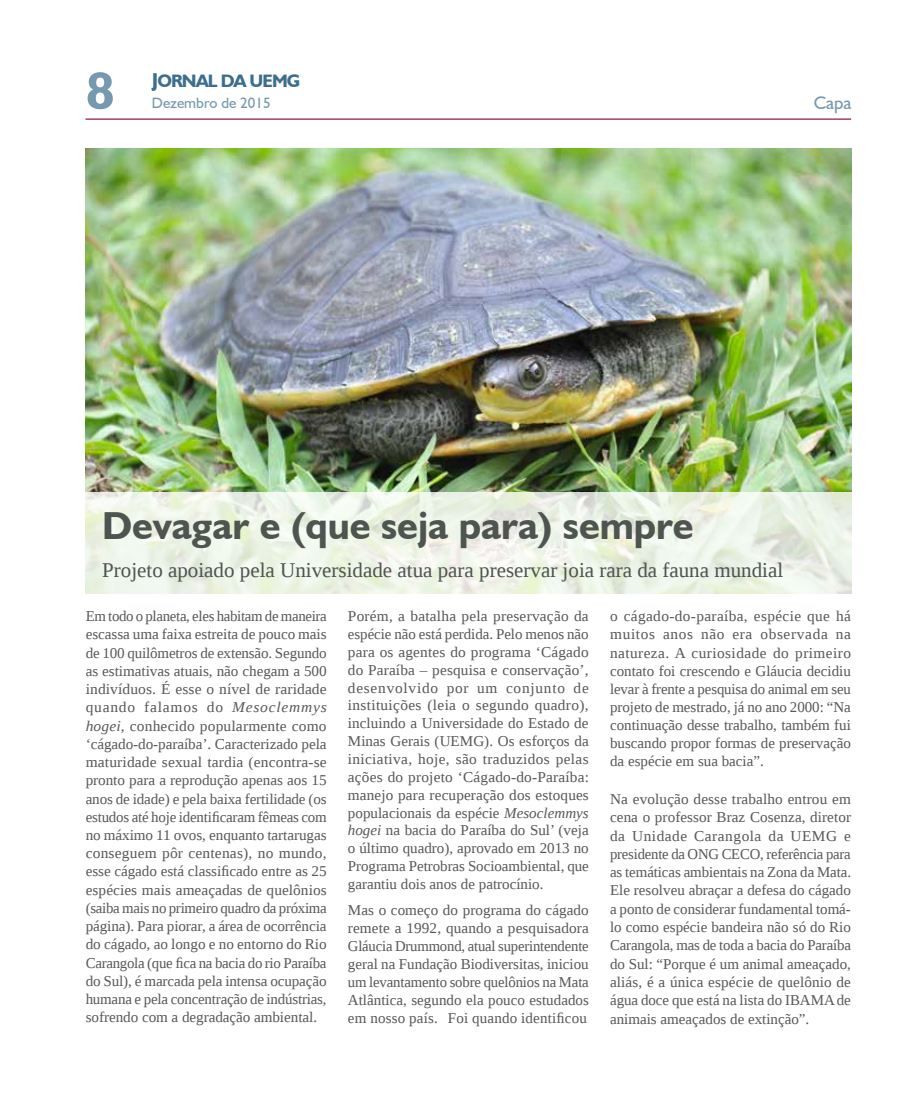
<style>
.page{position:relative;width:915px;height:1106px;background:#fff}
.page>*{position:absolute;margin:0;border:0;box-sizing:border-box;transform-origin:0 0}
.t1{font:700 52.5px "Humanist 521 BT";color:#7699b0}
.t2{font:700 39px "Humanist 521 BT";color:#4e5551}
.t3{font:21px "Liberation Serif";color:#4e5551}
.t4{font:700 18px "Humanist 521 BT";letter-spacing:-.05em;color:#3b6e8f}
.t5{font:18px "Humanist 521 BT";color:#7699b0}
.t6{font:15px/18.3px "Liberation Serif";color:#58595b;text-align:justify}
.t7{font:15px "Humanist 521 BT";color:#7699b0}
.s1{font-size:19.95px}
.s2{font-style:italic}
</style>
<div class="page">
<hr style="left:85px;top:118px;width:765px;height:2px;background:#820024">
<img style="left:85px;top:149px;width:765px;height:342px">
<svg style="left:85px;top:491px;width:765px;height:102px;fill:#eef4e8"></svg>
<h1 class="t1" style="left:86px;top:58px;width:30px">8</h1>
<p class="t4" style="left:152px;top:69px;width:150px"><span class="s1">J</span>ORNAL DA UEMG</p>
<p class="t7" style="left:152px;top:94px;width:120px">Dezembro de 2015</p>
<p class="t5" style="left:813px;top:91px;width:39px">Capa</p>
<h2 class="t2" style="left:102px;top:501px;width:593px">Devagar e (que seja para) sempre</h2>
<h3 class="t3" style="left:102px;top:556px;width:682px">Projeto apoiado pela Universidade atua para preservar joia rara da fauna mundial</h3>
<p class="t6" style="left:86px;top:607px;width:243px">Em todo o planeta, eles habitam de maneira escassa uma faixa estreita de pouco mais de 100 quilômetros de extensão. Segundo as estimativas atuais, não chegam a 500 indivíduos. É esse o nível de raridade quando falamos do <span class="s2">Mesoclemmys hogei</span>, conhecido popularmente como ‘cágado-do-paraíba’. Caracterizado pela maturidade sexual tardia (encontra-se pronto para a reprodução apenas aos 15 anos de idade) e pela baixa fertilidade (os estudos até hoje identificaram fêmeas com no máximo 11 ovos, enquanto tartarugas conseguem pôr centenas), no mundo, esse cágado está classificado entre as 25 espécies mais ameaçadas de quelônios (saiba mais no primeiro quadro da próxima página). Para piorar, a área de ocorrência do cágado, ao longo e no entorno do Rio Carangola (que fica na bacia do rio Paraíba do Sul), é marcada pela intensa ocupação humana e pela concentração de indústrias, sofrendo com a degradação ambiental.</p>
<p class="t6" style="left:348px;top:607px;width:242px;line-height:17.9px">Porém, a batalha pela preservação da espécie não está perdida. Pelo menos não para os agentes do programa ‘Cágado do Paraíba – pesquisa e conservação’, desenvolvido por um conjunto de instituições (leia o segundo quadro), incluindo a Universidade do Estado de Minas Gerais (UEMG). Os esforços da iniciativa, hoje, são traduzidos pelas ações do projeto ‘Cágado-do-Paraíba: manejo para recuperação dos estoques populacionais da espécie <span class="s2">Mesoclemmys hogei</span> na bacia do Paraíba do Sul’ (veja o último quadro), aprovado em 2013 no Programa Petrobras Socioambiental, que garantiu dois anos de patrocínio.</p>
<p class="t6" style="left:348px;top:901px;width:242px;line-height:17.9px">Mas o começo do programa do cágado remete a 1992, quando a pesquisadora Gláucia Drummond, atual superintendente geral na Fundação Biodiversitas, iniciou um levantamento sobre quelônios na Mata Atlântica, segundo ela pouco estudados em nosso país. Foi quando identificou</p>
<p class="t6" style="left:610px;top:607px;width:242px">o cágado-do-paraíba, espécie que há muitos anos não era observada na natureza. A curiosidade do primeiro contato foi crescendo e Gláucia decidiu levar à frente a pesquisa do animal em seu projeto de mestrado, já no ano 2000: “Na continuação desse trabalho, também fui buscando propor formas de preservação da espécie em sua bacia”.</p>
<p class="t6" style="left:610px;top:789px;width:242px">Na evolução desse trabalho entrou em cena o professor Braz Cosenza, diretor da Unidade Carangola da UEMG e presidente da ONG CECO, referência para as temáticas ambientais na Zona da Mata.<br>Ele resolveu abraçar a defesa do cágado a ponto de considerar fundamental tomá&shy;lo como espécie bandeira não só do Rio Carangola, mas de toda a bacia do Paraíba do Sul: “Porque é um animal ameaçado, aliás, é a única espécie de quelônio de água doce que está na lista do IBAMA de animais ameaçados de extinção”.</p>
</div>
